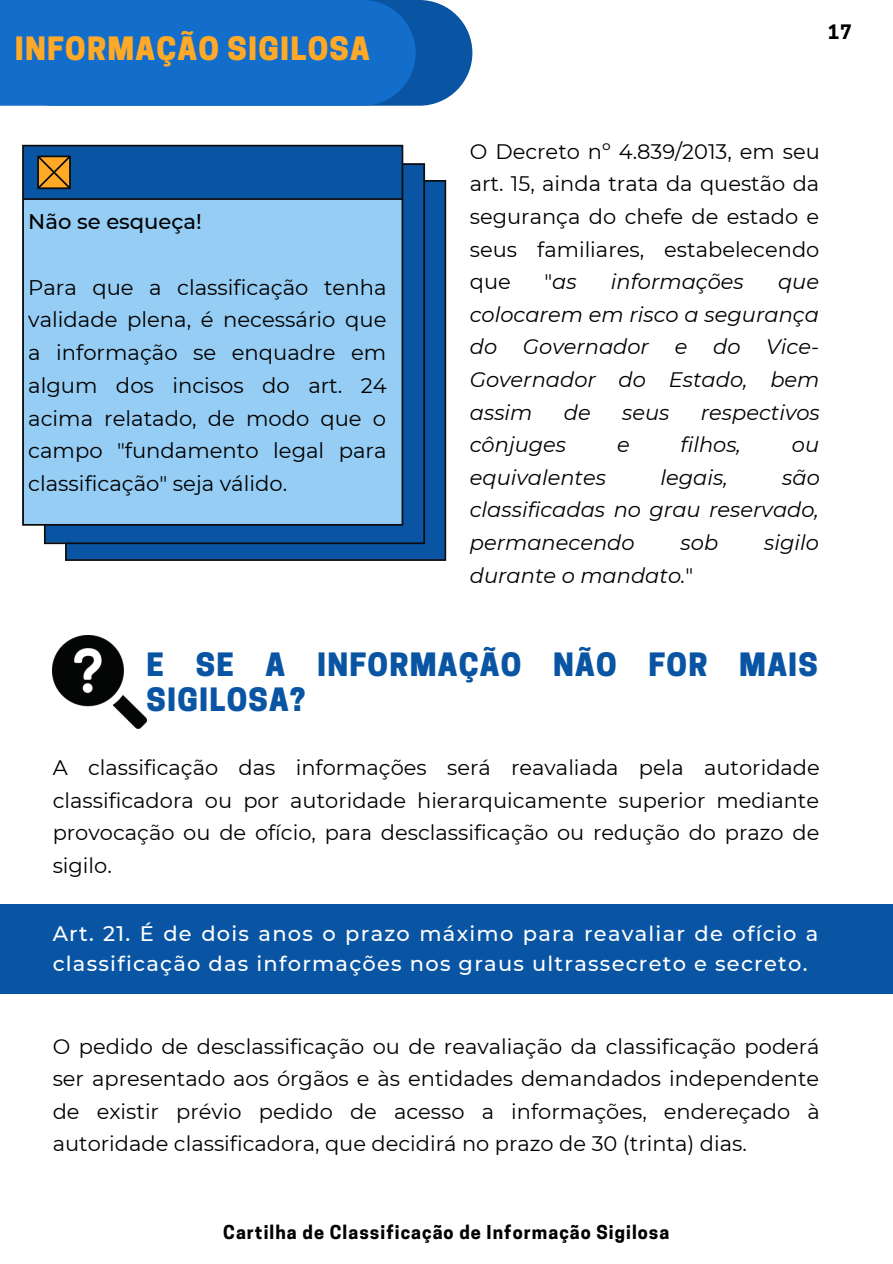
<style>
.page{position:relative;width:893px;height:1264px;background:#fff}
.page>*{position:absolute;margin:0;border:0;box-sizing:border-box;transform-origin:0 0}
.t1{font:800 30.15px/34.8px "Cooper Hewitt";letter-spacing:.04em;color:#0955a4}
.t2{font:800 30.15px "Cooper Hewitt";letter-spacing:.04em;color:#ffa927}
.t3{font:21.15px/32.7px "Montserrat";color:#000;text-align:justify}
.t4{font:500 21.15px "Montserrat";color:#000}
.t5{font:21px/32.5px "Montserrat";color:#000;text-align:justify}
.t6{font:italic 21px/32.5px "Montserrat";color:#000;text-align:justify}
.t7{font:500 21px/29.2px "Montserrat";letter-spacing:.06em;color:#fff}
.t8{font:700 18.75px "Cooper Hewitt";color:#000}
.t9{font:700 18px "Cooper Hewitt";letter-spacing:.06em;color:#000}
.s1{font-style:normal}
</style>
<div class="page">
<img style="left:53px;top:635px;width:93px;height:93px">
<div style="left:0;top:0;width:472px;height:106px;background:#0955a4;border-radius:53px"></div>
<div style="left:0;top:0;width:415px;height:106px;background:#126dcb"></div>
<svg style="left:22px;top:145px;width:424px;height:416px;background:#6ea7d6"></svg>
<div style="left:0;top:904px;width:892px;height:89px;background:#0955a4"></div>
<h1 class="t2" style="left:15px;top:38px;width:356px">INFORMAÇÃO SIGILOSA</h1>
<p class="t8" style="left:828px;top:25px;width:25px">17</p>
<p class="t4" style="left:28px;top:209px;width:175px">Não se esqueça!</p>
<p class="t3" style="left:28px;top:271px;width:360px">Para que a classificação tenha validade plena, é necessário que a informação se enquadre em algum dos incisos do art. 24 acima relatado, de modo que o campo "fundamento legal para classificação" seja válido.</p>
<p class="t5" style="left:470px;top:135px;width:351px">O Decreto nº 4.839/2013, em seu art. 15, ainda trata da questão da segurança do chefe de estado e seus familiares, estabelecendo que</p>
<p class="t6" style="left:544px;top:265px;width:34px"><span class="s1">"</span>as</p>
<p class="t6" style="left:611px;top:265px;width:134px">informações</p>
<p class="t6" style="left:470px;top:265px;width:351px;text-indent:308px">que colocarem em risco a segurança do Governador e do Vice-Governador do Estado, bem assim</p>
<p class="t6" style="left:564px;top:396px;width:28px">de</p>
<p class="t6" style="left:622px;top:396px;width:49px">seus</p>
<p class="t6" style="left:700px;top:396px;width:120px">respectivos</p>
<p class="t6" style="left:470px;top:428px;width:98px">cônjuges</p>
<p class="t6" style="left:617px;top:428px;width:14px">e</p>
<p class="t6" style="left:680px;top:428px;width:62px">filhos,</p>
<p class="t6" style="left:791px;top:428px;width:29px">ou</p>
<p class="t6" style="left:470px;top:461px;width:138px">equivalentes</p>
<p class="t6" style="left:660px;top:461px;width:69px">legais,</p>
<p class="t6" style="left:470px;top:461px;width:351px;text-indent:312px">são classificadas no grau reservado, permanecendo</p>
<p class="t6" style="left:680px;top:526px;width:39px">sob</p>
<p class="t6" style="left:764px;top:526px;width:56px">sigilo</p>
<p class="t6" style="left:470px;top:559px;width:225px">durante o mandato.<span class="s1">"</span></p>
<h1 class="t1" style="left:146px;top:651px;width:673px">E SE A INFORMAÇÃO NÃO FOR MAIS<br>SIGILOSA?</h1>
<p class="t5" style="left:53px;top:751px;width:768px">A classificação das informações será reavaliada pela autoridade classificadora ou por autoridade hierarquicamente superior mediante provocação ou de ofício, para desclassificação ou redução do prazo de sigilo.</p>
<p class="t7" style="left:53px;top:919px;width:767px">Art. 21. É de dois anos o prazo máximo para reavaliar de ofício a classificação das informações nos graus ultrassecreto e secreto.</p>
<p class="t5" style="left:53px;top:1029px;width:768px">O pedido de desclassificação ou de reavaliação da classificação poderá ser apresentado aos órgãos e às entidades demandados independente de existir prévio pedido de acesso a informações, endereçado à autoridade classificadora, que decidirá no prazo de 30 (trinta) dias.</p>
<p class="t9" style="left:223px;top:1225px;width:447px">Cartilha de Classificação de Informação Sigilosa</p>
</div>
